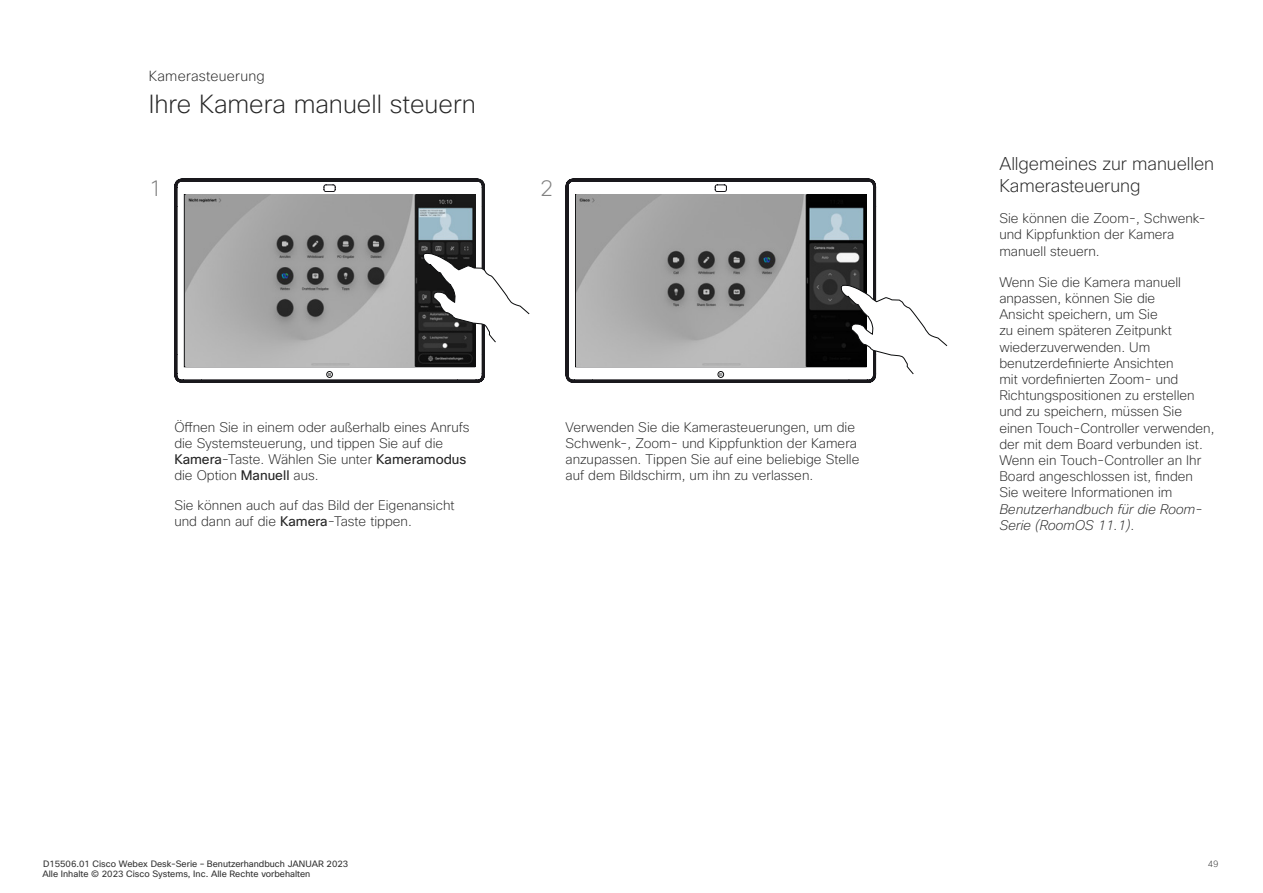
<style>
.page{position:relative;width:1263px;height:893px;background:#fff}
.page>*{position:absolute;margin:0;border:0;box-sizing:border-box;transform-origin:0 0}
.Subhead1{font:200 25.5px "Cisco Sans";color:#262626}
.t1{font:200 22.2px "Cisco Sans";color:#808080}
.Right_Column_About_h{font:200 18px/21.6px "Cisco Sans";letter-spacing:-.005em;color:#262626}
.Small_chapter_runnin{font:200 14.25px "Cisco Sans";letter-spacing:.015em;color:#262626}
.Body{font:200 13.5px/16.2px "Cisco Sans";color:#262626}
.CartoonAnnotation{font:200 13.5px/16.2px "Cisco Sans";color:#262626}
.t2{font:9px/10.8px "Cisco Sans";color:#333}
.t3{font:200 9px "Cisco Sans";color:#333}
.s1{font-weight:400}
.s2{font-style:italic}
</style>
<div class="page">
<svg style="left:174px;top:178px;width:311px;height:205px"></svg>
<div style="left:326px;top:371px;width:7px;height:7px;border:1px solid #090a0b;border-radius:50%"></div>
<svg style="left:565px;top:178px;width:311px;height:205px"></svg>
<div style="left:717px;top:371px;width:7px;height:7px;border:1px solid #090a0b;border-radius:50%"></div>
<img style="left:185px;top:194px;width:290px;height:172px">
<img style="left:576px;top:194px;width:290px;height:172px">
<svg style="left:423px;top:218px;width:107px;height:125px"></svg>
<svg style="left:841px;top:250px;width:107px;height:125px"></svg>
<h2 class="Small_chapter_runnin" style="left:149px;top:67px;width:118px">Kamerasteuerung</h2>
<h1 class="Subhead1" style="left:149px;top:87px;width:329px">Ihre Kamera manuell steuern</h1>
<p class="t1" style="left:149px;top:174px;width:15px">1</p>
<p class="t1" style="left:540px;top:174px;width:15px">2</p>
<p class="CartoonAnnotation" style="left:174px;top:419px;width:297px">Öffnen Sie in einem oder außerhalb eines Anrufs die Systemsteuerung, und tippen Sie auf die <span class="s1">Kamera</span>-Taste. Wählen Sie unter <span class="s1">Kameramodus </span>die Option <span class="s1">Manuell</span> aus.</p>
<p class="CartoonAnnotation" style="left:174px;top:497px;width:282px">Sie können auch auf das Bild der Eigenansicht und dann auf die <span class="s1">Kamera</span>-Taste tippen.</p>
<p class="CartoonAnnotation" style="left:566px;top:419px;width:295px">Verwenden Sie die Kamerasteuerungen, um die Schwenk-, Zoom- und Kippfunktion der Kamera anzupassen. Tippen Sie auf eine beliebige Stelle auf dem Bildschirm, um ihn zu verlassen.</p>
<h2 class="Right_Column_About_h" style="left:999px;top:153px;width:216px">Allgemeines zur manuellen<br>Kamerasteuerung</h2>
<p class="Body" style="left:999px;top:210px;width:208px">Sie können die Zoom-, Schwenk&shy;und Kippfunktion der Kamera manuell steuern.</p>
<p class="Body" style="left:999px;top:274px;width:217px">Wenn Sie die Kamera manuell anpassen, können Sie die<br>Ansicht speichern, um Sie<br>zu einem späteren Zeitpunkt wiederzuverwenden. Um benutzerdefinierte Ansichten<br>mit vordefinierten Zoom- und<br>Richtungspositionen zu erstellen und zu speichern, müssen Sie einen Touch-Controller verwenden, der mit dem Board verbunden ist.<br>Wenn ein Touch-Controller an Ihr<br>Board angeschlossen ist, finden<br>Sie weitere Informationen im<br><span class="s2">Benutzerhandbuch für die Room-<br>Serie (RoomOS 11.1)</span>.</p>
<p class="t2" style="left:42px;top:858px;width:307px">D15506.01 Cisco Webex Desk-Serie – Benutzerhandbuch JANUAR 2023<br>Alle Inhalte © 2023 Cisco Systems, Inc. Alle Rechte vorbehalten</p>
<p class="t3" style="left:1208px;top:858px;width:12px">49</p>
</div>
